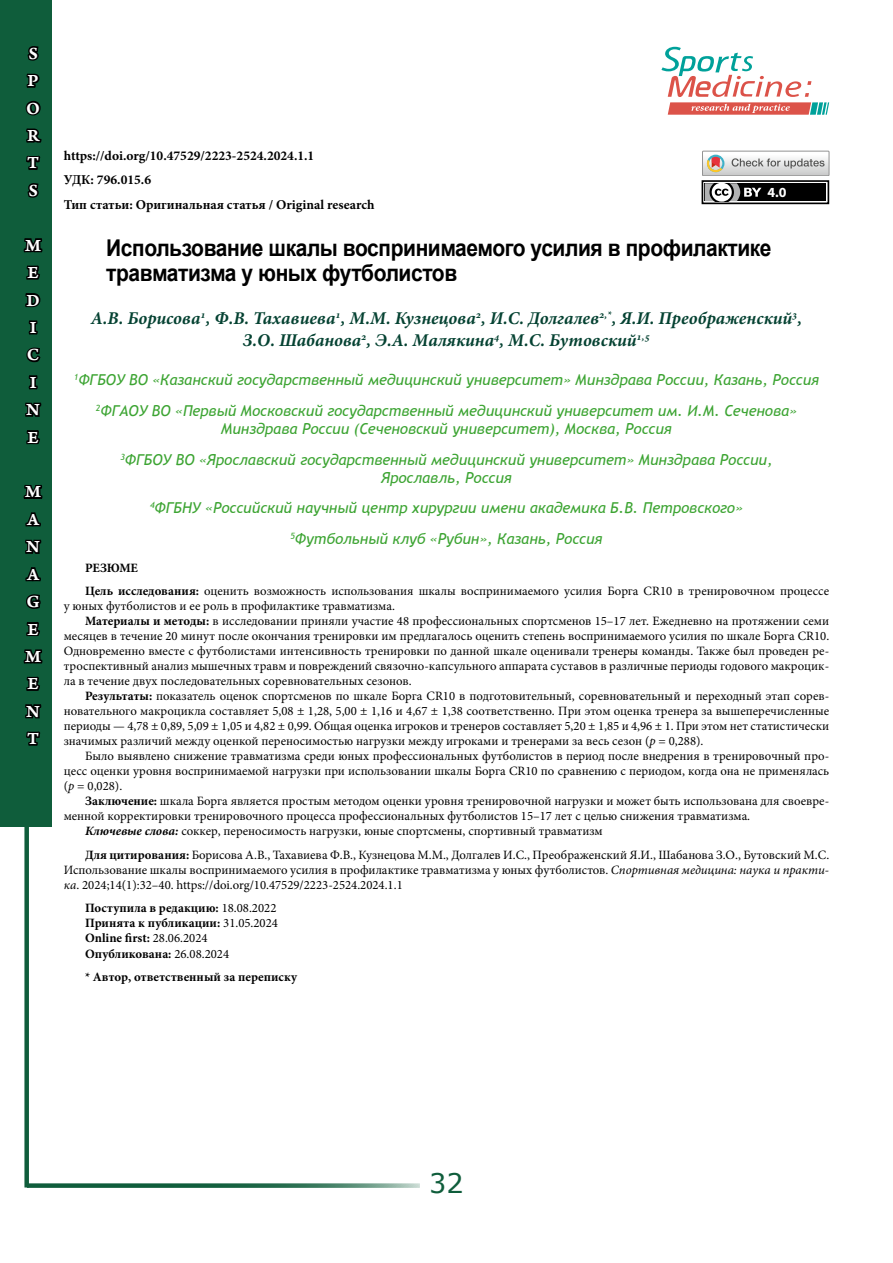
<style>
.page{position:relative;width:893px;height:1263px;background:#fff}
.page>*{position:absolute;margin:0;border:0;box-sizing:border-box;transform-origin:0 0}
.t1{font:27px "Verdana";color:#0f5d3b}
.Заголовок_статьи{font:700 23.1px/25.5px "Arial";letter-spacing:-.02em;color:#000;scale:.91 1}
.Авторы{font:italic 700 18px/21.6px "Minion Pro";color:#054232;text-align:center}
.t2{font:18px/27.5px "Arno Pro Smbd Caption";color:#fff}
.Место_работы{font:italic 15px/18px "Trebuchet MS";color:#3ca432;text-align:center}
.t3{font:700 13.95px "Myriad Pro";color:#fff}
.УДК{font:700 13.5px "Minion Pro";color:#000}
.Аннотация{font:12.75px/15px "Minion Pro";color:#000;text-align:justify}
.Для_цитирования{font:12.75px/15px "Minion Pro";color:#000;text-align:justify}
.Аннотация_англ{font:700 12.75px "Minion Pro";color:#000}
.Ключевые_слова{font:12.75px "Minion Pro";color:#000}
.Автор_ответственный{font:700 12.75px "Minion Pro";color:#000}
.РЕЗЮМЕ{font:700 12.75px "Minion Pro";letter-spacing:-.015em;color:#000}
.s1{font-weight:700}
.s2{font-style:italic}
.s3{font-weight:700;font-style:italic}
.s4{font-weight:400}
</style>
<div class="page">
<div style="left:24px;top:112px;width:5px;height:1075px;background:#0f5d3b"></div>
<svg style="left:27px;top:1183px;width:393px;height:5px;background:#438065"></svg>
<svg style="left:661px;top:47px;width:168px;height:68px"></svg>
<div style="left:0;top:0;width:52px;height:826px;background:#0f5d3b"></div>
<svg style="left:27px;top:46px;width:12px;height:15px"></svg>
<svg style="left:26px;top:73px;width:14px;height:15px"></svg>
<svg style="left:25px;top:100px;width:16px;height:16px"></svg>
<svg style="left:26px;top:128px;width:16px;height:15px"></svg>
<svg style="left:23px;top:155px;width:20px;height:153px"></svg>
<svg style="left:23px;top:320px;width:20px;height:399px"></svg>
<svg style="left:26px;top:731px;width:16px;height:139px"></svg>
<div style="left:702px;top:180px;width:127px;height:24px;border:2px solid #000"></div>
<div style="left:705px;top:183px;width:121px;height:18px;background:#000"></div>
<svg style="left:705px;top:183px;width:56px;height:18px"></svg>
<svg style="left:702px;top:151px;width:127px;height:25px"></svg>
<h3 class="t2" style="left:26px;top:40px;width:15px">S<br>P<br>O<br>R<br>T<br>S</h3>
<h3 class="t2" style="left:25px;top:232px;width:18px">M<br>E<br>D<br>I<br>C<br>I<br>N<br>E</h3>
<h3 class="t2" style="left:25px;top:479px;width:18px">M<br>A<br>N<br>A<br>G<br>E<br>M<br>E<br>N<br>T</h3>
<p class="УДК" style="left:64px;top:146px;width:252px">https://doi.org/10.47529/2223-2524.2024.1.1</p>
<p class="УДК" style="left:64px;top:171px;width:89px">УДК: 796.015.6</p>
<p class="УДК" style="left:64px;top:195px;width:312px">Тип статьи: Оригинальная статья / Original research</p>
<p class="Заголовок_статьи" style="left:106px;top:235px;width:733px">Использование шкалы воспринимаемого усилия в профилактике травматизма у юных футболистов</p>
<p class="Авторы" style="left:91px;top:307px;width:713px">А.В. Борисова<sup>1</sup>, Ф.В. Тахавиева<sup>1</sup>, М.М. Кузнецова<sup>2</sup>, И.С. Долгалев<sup>2,*</sup>, Я.И. Преображенский<sup>3</sup>,<br>З.О. Шабанова<sup>2</sup>, Э.А. Малякина<sup>4</sup>, М.С. Бутовский<sup>1,5</sup></p>
<p class="Место_работы" style="left:74px;top:371px;width:747px"><sup>1</sup>ФГБОУ ВО «Казанский государственный медицинский университет» Минздрава России, Казань, Россия</p>
<p class="Место_работы" style="left:96px;top:402px;width:703px"><sup>2</sup>ФГАОУ ВО «Первый Московский государственный медицинский университет им. И.М. Сеченова»<br>Минздрава России (Сеченовский университет), Москва, Россия</p>
<p class="Место_работы" style="left:120px;top:450px;width:654px"><sup>3</sup>ФГБОУ ВО «Ярославский государственный медицинский университет» Минздрава России,<br>Ярославль, Россия</p>
<p class="Место_работы" style="left:150px;top:499px;width:594px"><sup>4</sup>ФГБНУ «Российский научный центр хирургии имени академика Б.В. Петровского»</p>
<p class="Место_работы" style="left:290px;top:530px;width:314px"><sup>5</sup>Футбольный клуб «Рубин», Казань, Россия</p>
<p class="РЕЗЮМЕ" style="left:85px;top:559px;width:54px">РЕЗЮМЕ</p>
<p class="Аннотация" style="left:64px;top:584px;width:767px;text-indent:21px"><span class="s1">Цель исследования:</span> оценить возможность использования шкалы воспринимаемого усилия Борга СR10 в тренировочном процессе у юных футболистов и ее роль в профилактике травматизма.</p>
<p class="Аннотация" style="left:64px;top:614px;width:767px;text-indent:21px"><span class="s1">Материалы и методы:</span> в исследовании приняли участие 48 профессиональных спортсменов 15–17 лет. Ежедневно на протяжении семи месяцев в течение 20 минут после окончания тренировки им предлагалось оценить степень воспринимаемого усилия по шкале Борга CR10.<br>Одновременно вместе с футболистами интенсивность тренировки по данной шкале оценивали тренеры команды. Также был проведен ре&shy;троспективный анализ мышечных травм и повреждений связочно-капсульного аппарата суставов в различные периоды годового макроцик&shy;ла в течение двух последовательных соревновательных сезонов.</p>
<p class="Аннотация" style="left:64px;top:689px;width:767px;text-indent:21px"><span class="s1">Результаты:</span> показатель оценок спортсменов по шкале Борга CR10 в подготовительный, соревновательный и переходный этап сорев&shy;новательного макроцикла составляет 5,08 ± 1,28, 5,00 ± 1,16 и 4,67 ± 1,38 соответственно. При этом оценка тренера за вышеперечисленные периоды — 4,78 ± 0,89, 5,09 ± 1,05 и 4,82 ± 0,99. Общая оценка игроков и тренеров составляет 5,20 ± 1,85 и 4,96 ± 1. При этом нет статистически значимых различий между оценкой переносимостью нагрузки между игроками и тренерами за весь сезон (<span class="s2">p</span> = 0,288).</p>
<p class="Аннотация" style="left:64px;top:749px;width:767px;text-indent:21px">Было выявлено снижение травматизма среди юных профессиональных футболистов в период после внедрения в тренировочный про&shy;цесс оценки уровня воспринимаемой нагрузки при использовании шкалы Борга СR10 по сравнению с периодом, когда она не применялась (<span class="s2">p</span> = 0,028).</p>
<p class="Аннотация" style="left:64px;top:794px;width:767px;text-indent:21px"><span class="s1">Заключение:</span> шкала Борга является простым методом оценки уровня тренировочной нагрузки и может быть использована для своевре&shy;менной корректировки тренировочного процесса профессиональных футболистов 15–17 лет с целью снижения травматизма.</p>
<p class="Ключевые_слова" style="left:85px;top:823px;width:519px"><span class="s3">Ключевые слова:</span> соккер, переносимость нагрузки, юные спортсмены, спортивный травматизм</p>
<p class="Для_цитирования" style="left:64px;top:847px;width:767px;text-indent:21px"><span class="s1">Для цитирования:</span> Борисова А.В., Тахавиева Ф.В., Кузнецова М.М., Долгалев И.С., Преображенский Я.И., Шабанова З.О., Бутовский М.С.<br>Использование шкалы воспринимаемого усилия в профилактике травматизма у юных футболистов. <span class="s2">Спортивная медицина: наука и практи&shy;ка</span>. 2024;14(1):32–40. https://doi.org/10.47529/2223-2524.2024.1.1</p>
<p class="Аннотация_англ" style="left:85px;top:899px;width:193px">Поступила в редакцию: <span class="s4">18.08.2022</span></p>
<p class="Аннотация_англ" style="left:85px;top:914px;width:194px">Принята к публикации: <span class="s4">31.05.2024</span></p>
<p class="Аннотация_англ" style="left:85px;top:929px;width:124px">Online first: <span class="s4">28.06.2024</span></p>
<p class="Аннотация_англ" style="left:85px;top:944px;width:146px">Опубликована: <span class="s4">26.08.2024</span></p>
<p class="Автор_ответственный" style="left:85px;top:968px;width:213px">* Автор, ответственный за переписку</p>
<p class="t3" style="left:768px;top:183px;width:21px">4.0</p>
<h1 class="t1" style="left:429px;top:1164px;width:36px">32</h1>
</div>
